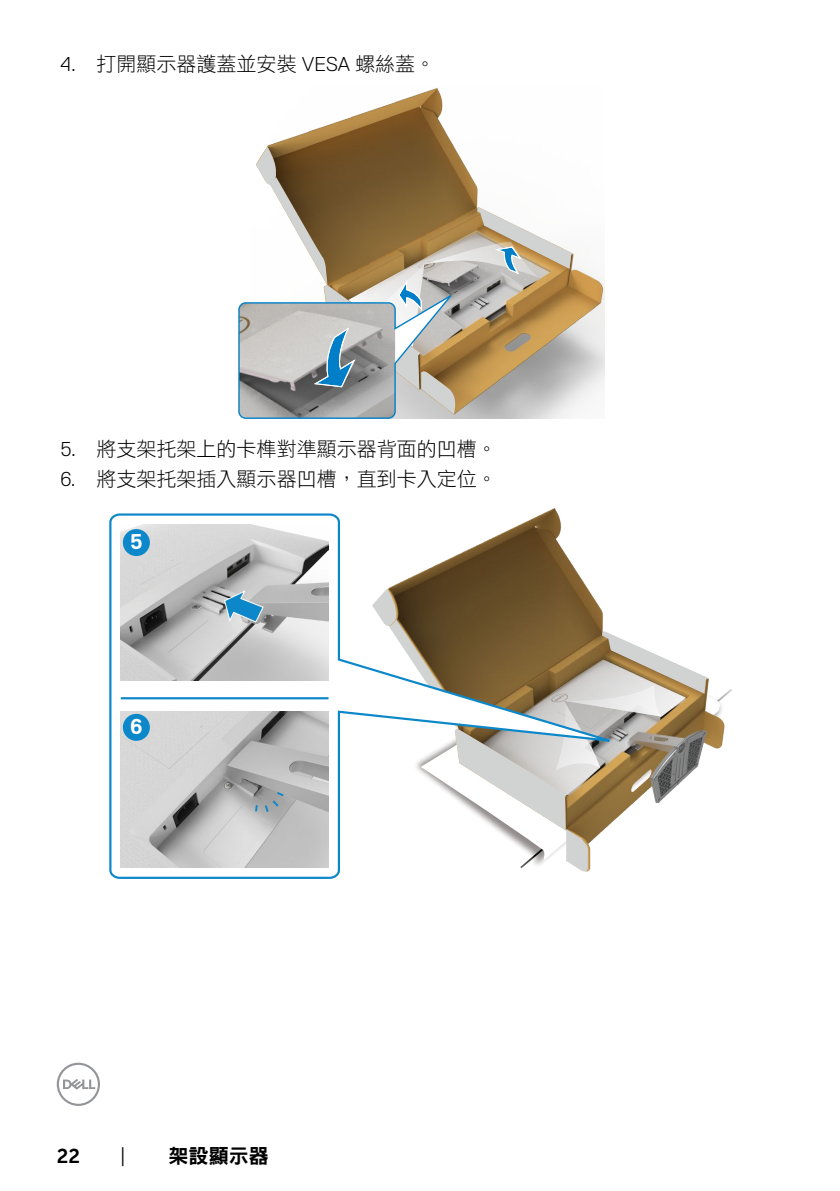
<style>
.page{position:relative;width:840px;height:1191px;background:#fff}
.page>*{position:absolute;margin:0;border:0;box-sizing:border-box;transform-origin:0 0}
.t1{font:20px "DF Hei Std W3";color:#000}
.t2{font:20px "DF Hei Std W9";color:#000}
.t3{font:20px "Museo Sans For Dell 700";color:#000}
.t4{font:20px "Museo Sans For Dell 300";color:#000}
.s1{font-family:"Dell Replica";font-weight:300}
</style>
<div class="page">
<svg style="left:57px;top:1062px;width:43px;height:44px"></svg>
<img style="left:267px;top:88px;width:337px;height:324px">
<svg style="left:238px;top:146px;width:335px;height:273px"></svg>
<svg style="left:632px;top:644px;width:99px;height:160px"></svg>
<svg style="left:109px;top:512px;width:523px;height:367px"></svg>
<hr style="left:121px;top:697px;width:207px;height:2px;background:#0c87c9">
<div style="left:123px;top:529px;width:27px;height:27px;background:#0c87c9;border-radius:50%"></div>
<div style="left:123px;top:714px;width:27px;height:27px;background:#0c87c9;border-radius:50%"></div>
<p class="t1" style="left:60px;top:53px;width:376px"><span class="s1">4.</span> 打開顯示器護蓋並安裝 <span class="s1">VESA</span> 螺絲蓋。</p>
<p class="t1" style="left:60px;top:438px;width:437px"><span class="s1">5.</span> 將支架托架上的卡榫對準顯示器背面的凹槽。</p>
<p class="t1" style="left:60px;top:468px;width:437px"><span class="s1">6.</span> 將支架托架插入顯示器凹槽，直到卡入定位。</p>
<p class="t3" style="left:57px;top:1144px;width:25px">22</p>
<p class="t4" style="left:120px;top:1145px;width:7px">|</p>
<p class="t2" style="left:168px;top:1144px;width:102px">架設顯示器</p>
</div>
